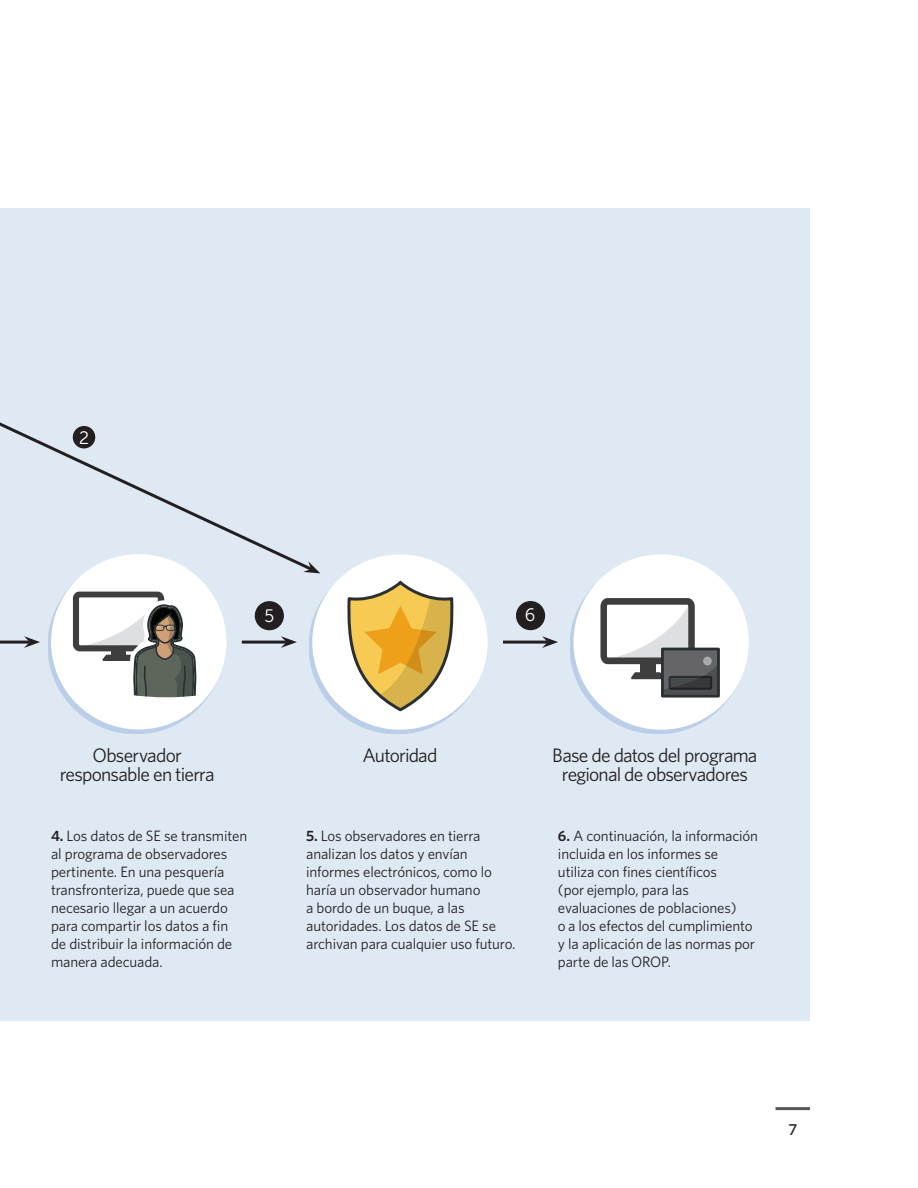
<style>
.page{position:relative;width:918px;height:1188px;background:#fff}
.page>*{position:absolute;margin:0;border:0;box-sizing:border-box;transform-origin:0 0}
.t1{font:19.5px/19.5px "Whitney";letter-spacing:-.04em;color:#231f20;text-align:center}
.Body{font:18px "Museo Sans Rounded 300";color:#fff}
.Body-2{font:15px/18px "Whitney";letter-spacing:-.01em;color:#231f20}
.t2{font:600 15px "Lato";color:#231f20}
.s1{font-weight:600}
</style>
<div class="page">
<hr style="left:776px;top:1107px;width:34px;height:3px;background:#57585a">
<div style="left:0;top:208px;width:810px;height:812px;background:#dfe9f4"></div>
<div style="left:309px;top:559px;width:176px;height:175px;background:#2d6eb7;opacity:.21"></div>
<div style="left:312px;top:554px;width:176px;height:176px;background:#fff;border-radius:50%"></div>
<svg style="left:346px;top:580px;width:109px;height:133px"></svg>
<div style="left:570px;top:559px;width:176px;height:175px;background:#2d6eb7;opacity:.21"></div>
<div style="left:573px;top:554px;width:176px;height:176px;background:#fff;border-radius:50%"></div>
<svg style="left:600px;top:598px;width:118px;height:95px"></svg>
<div style="left:661px;top:648px;width:59px;height:49px;border:3px solid #283032"></div>
<div style="left:48px;top:558px;width:175px;height:176px;background:#2d6eb7;opacity:.21"></div>
<div style="left:51px;top:554px;width:175px;height:175px;background:#fff;border-radius:50%"></div>
<svg style="left:73px;top:591px;width:128px;height:116px"></svg>
<hr style="left:242px;top:641px;width:45px;height:3px;background:#231f20">
<svg style="left:281px;top:636px;width:16px;height:12px"></svg>
<hr style="left:503px;top:641px;width:45px;height:3px;background:#231f20">
<svg style="left:542px;top:636px;width:16px;height:12px"></svg>
<hr style="left:0;top:641px;width:30px;height:3px;background:#231f20">
<svg style="left:24px;top:636px;width:16px;height:12px"></svg>
<svg style="left:0;top:422px;width:315px;height:151px"></svg>
<svg style="left:303px;top:561px;width:17px;height:12px"></svg>
<div style="left:74px;top:427px;width:21px;height:21px;background:#231f20;border-radius:50%"></div>
<div style="left:73px;top:426px;width:22px;height:22px;border:2px solid #231f20;border-radius:50%"></div>
<div style="left:256px;top:602px;width:27px;height:28px;background:#231f20;border-radius:50%"></div>
<div style="left:255px;top:601px;width:29px;height:29px;border:2px solid #231f20;border-radius:50%"></div>
<div style="left:517px;top:602px;width:27px;height:27px;background:#231f20;border-radius:50%"></div>
<div style="left:516px;top:601px;width:29px;height:29px;border:2px solid #231f20;border-radius:50%"></div>
<p class="Body" style="left:79px;top:428px;width:11px">2</p>
<h2 class="t1" style="left:60px;top:745px;width:157px">Observador responsable en tierra</h2>
<p class="Body" style="left:264px;top:606px;width:11px">5</p>
<p class="Body" style="left:525px;top:606px;width:12px">6</p>
<h2 class="t1" style="left:362px;top:745px;width:77px">Autoridad</h2>
<h2 class="t1" style="left:552px;top:745px;width:207px">Base de datos del programa regional de observadores</h2>
<p class="Body-2" style="left:51px;top:827px;width:198px"><span class="s1">4.</span> Los datos de SE se transmiten al programa de observadores pertinente. En una pesquería transfronteriza, puede que sea necesario llegar a un acuerdo para compartir los datos a fin<br>de distribuir la información de manera adecuada.</p>
<p class="Body-2" style="left:306px;top:827px;width:211px"><span class="s1">5.</span> Los observadores en tierra analizan los datos y envían informes electrónicos, como lo haría un observador humano<br>a bordo de un buque, a las autoridades. Los datos de SE se archivan para cualquier uso futuro.</p>
<p class="Body-2" style="left:558px;top:827px;width:202px"><span class="s1">6.</span> A continuación, la información incluida en los informes se utiliza con fines científicos<br>(por ejemplo, para las evaluaciones de poblaciones)<br>o a los efectos del cumplimiento y la aplicación de las normas por parte de las OROP.</p>
<p class="t2" style="left:788px;top:1119px;width:10px">7</p>
</div>
